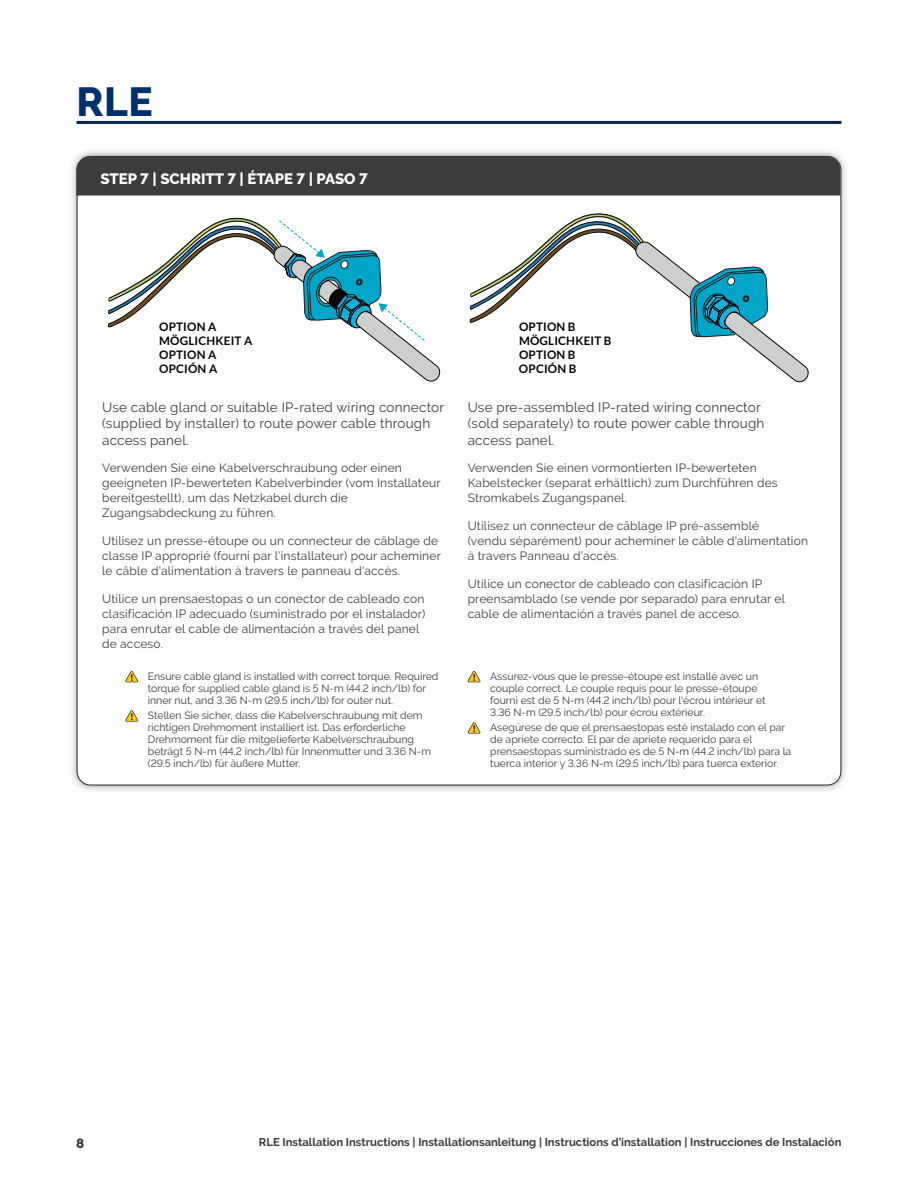
<style>
.page{position:relative;width:918px;height:1188px;background:#fff}
.page>*{position:absolute;margin:0;border:0;box-sizing:border-box;transform-origin:0 0}
.t1{font:800 40.5px "Raleway";color:#002f6b}
.t2{font:800 15px "Raleway";color:#fff}
.t3{font:13.5px/16.5px "Raleway";letter-spacing:.015em;color:#3c3c3c}
.t4{font:800 13.5px "Raleway";color:#3c3c3c}
.t5{font:12px/15px "Raleway";letter-spacing:.015em;color:#3c3c3c}
.t6{font:700 11.7px/14.1px "Lato";letter-spacing:.015em;color:#050504}
.t7{font:700 11.25px "Raleway";color:#3c3c3c}
.t8{font:10.5px/12px "Raleway";color:#3c3c3c}
</style>
<div class="page">
<hr style="left:77px;top:121px;width:764px;height:3px;background:#002252">
<div style="left:68px;top:148px;width:782px;height:646px;background:#231f20;opacity:.4"></div>
<div style="left:77px;top:156px;width:764px;height:629px;background:#fff;border-radius:14px"></div>
<svg style="left:470px;top:214px;width:338px;height:168px"></svg>
<svg style="left:108px;top:217px;width:333px;height:165px"></svg>
<div style="left:76px;top:156px;width:764px;height:40px;background:#3c3c3c"></div>
<svg style="left:125px;top:671px;width:13px;height:11px"></svg>
<svg style="left:125px;top:710px;width:13px;height:12px"></svg>
<svg style="left:468px;top:671px;width:13px;height:11px"></svg>
<svg style="left:468px;top:722px;width:13px;height:12px"></svg>
<h1 class="t1" style="left:77px;top:79px;width:78px">RLE</h1>
<p class="t2" style="left:100px;top:171px;width:269px">STEP 7 | SCHRITT 7 | ÉTAPE 7 | PASO 7</p>
<p class="t6" style="left:159px;top:320px;width:95px">OPTION A<br>MÖGLICHKEIT A<br>OPTION A<br>OPCIÓN A</p>
<p class="t6" style="left:519px;top:320px;width:94px">OPTION B<br>MÖGLICHKEIT B<br>OPTION B<br>OPCIÓN B</p>
<p class="t3" style="left:102px;top:399px;width:344px">Use cable gland or suitable IP-rated wiring connector (supplied by installer) to route power cable through access panel.</p>
<p class="t5" style="left:102px;top:461px;width:340px">Verwenden Sie eine Kabelverschraubung oder einen geeigneten IP-bewerteten Kabelverbinder (vom Installateur bereitgestellt), um das Netzkabel durch die Zugangsabdeckung zu führen.</p>
<p class="t5" style="left:102px;top:533px;width:340px">Utilisez un presse-étoupe ou un connecteur de câblage de classe IP approprié (fourni par l'installateur) pour acheminer le câble d'alimentation à travers le panneau d'accès.</p>
<p class="t5" style="left:102px;top:591px;width:325px">Utilice un prensaestopas o un conector de cableado con clasificación IP adecuado (suministrado por el instalador) para enrutar el cable de alimentación a través del panel de acceso.</p>
<p class="t8" style="left:148px;top:670px;width:292px">Ensure cable gland is installed with correct torque. Required torque for supplied cable gland is 5 N-m (44.2 inch/lb) for inner nut, and 3.36 N-m (29.5 inch/lb) for outer nut.</p>
<p class="t8" style="left:148px;top:709px;width:285px">Stellen Sie sicher, dass die Kabelverschraubung mit dem richtigen Drehmoment installiert ist. Das erforderliche Drehmoment für die mitgelieferte Kabelverschraubung beträgt 5 N-m (44.2 inch/lb) für Innenmutter und 3.36 N-m (29.5 inch/lb) für äußere Mutter.</p>
<p class="t3" style="left:468px;top:399px;width:298px">Use pre-assembled IP-rated wiring connector (sold separately) to route power cable through access panel.</p>
<p class="t5" style="left:468px;top:461px;width:311px">Verwenden Sie einen vormontierten IP-bewerteten<br>Kabelstecker (separat erhältlich) zum Durchführen des<br>Stromkabels Zugangspanel.</p>
<p class="t5" style="left:468px;top:518px;width:342px">Utilisez un connecteur de câblage IP pré-assemblé<br>(vendu séparément) pour acheminer le câble d'alimentation à travers Panneau d'accès.</p>
<p class="t5" style="left:468px;top:576px;width:319px">Utilice un conector de cableado con clasificación IP preensamblado (se vende por separado) para enrutar el cable de alimentación a través panel de acceso.</p>
<p class="t8" style="left:490px;top:670px;width:277px">Assurez-vous que le presse-étoupe est installé avec un couple correct. Le couple requis pour le presse-étoupe fourni est de 5 N-m (44.2 inch/lb) pour l'écrou intérieur et 3.36 N-m (29.5 inch/lb) pour écrou extérieur.</p>
<p class="t8" style="left:490px;top:721px;width:303px">Asegúrese de que el prensaestopas esté instalado con el par de apriete correcto. El par de apriete requerido para el prensaestopas suministrado es de 5 N-m (44.2 inch/lb) para la tuerca interior y 3.36 N-m (29.5 inch/lb) para tuerca exterior.</p>
<p class="t4" style="left:76px;top:1135px;width:10px">8</p>
<p class="t7" style="left:259px;top:1135px;width:584px">RLE Installation Instructions | Installationsanleitung | Instructions d'installation | Instrucciones de Instalación</p>
</div>
